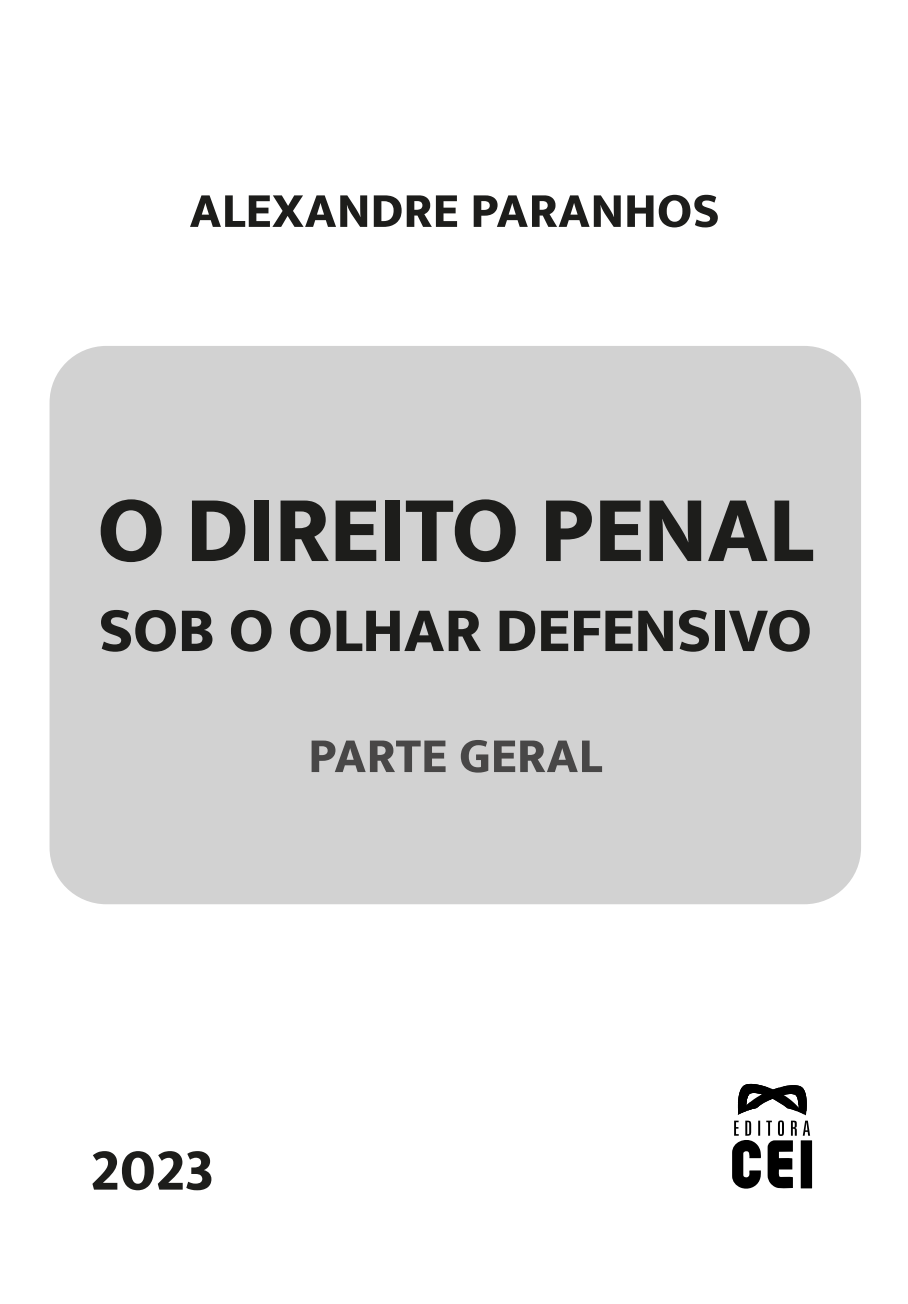
<style>
.page{position:relative;width:908px;height:1304px;background:#fff}
.page>*{position:absolute;margin:0;border:0;box-sizing:border-box;transform-origin:0 0}
.t1{font:800 96px "Mukta";letter-spacing:-.01em;color:#1d1d1b}
.t2{font:800 64px "Mukta";letter-spacing:-.01em;color:#1d1d1b}
.t3{font:800 60px "Mukta";color:#1d1d1b}
.t4{font:800 50px "Mukta";color:#1d1d1b}
.t5{font:800 50px "Mukta";color:#484747}
</style>
<div class="page">
<div style="left:800px;top:1140px;width:11px;height:48px;background:#000"></div>
<svg style="left:732px;top:1084px;width:77px;height:105px"></svg>
<div style="left:50px;top:346px;width:810px;height:558px;background:#d2d2d2;border-radius:57px"></div>
<p class="t4" style="left:189px;top:180px;width:531px">ALEXANDRE PARANHOS</p>
<p class="t1" style="left:97px;top:472px;width:717px">O DIREITO PENAL</p>
<p class="t2" style="left:98px;top:591px;width:715px">SOB O OLHAR DEFENSIVO</p>
<p class="t5" style="left:308px;top:726px;width:295px">PARTE GERAL</p>
<p class="t3" style="left:90px;top:1134px;width:126px">2023</p>
</div>
